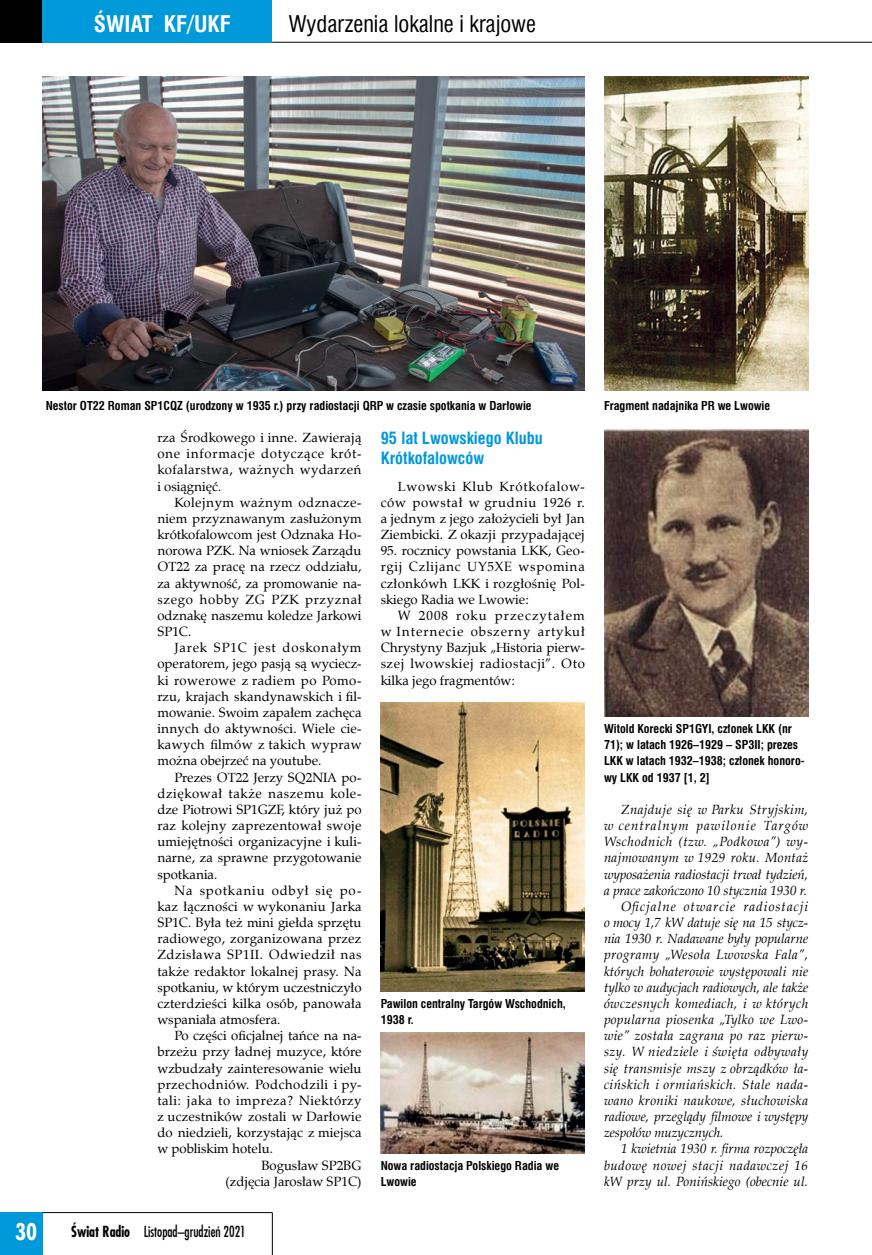
<style>
.page{position:relative;width:872px;height:1255px;background:#fff}
.page>*{position:absolute;margin:0;border:0;box-sizing:border-box;transform-origin:0 0}
.t1{font:22.5px "Swis 721 Cn EU";color:#000}
.t2{font:700 22.5px "Swis 721 Cn EU";color:#fff}
.t3{font:700 22.5px "Fujiyama";color:#fff}
.t4{font:700 16.5px/19.8px "Swis 721 Cn EU";color:#0099da}
.t5{font:15px "Fujiyama";color:#000;scale:.9 1}
.t6{font:13.2px/16.2px "Zapf Calligr EU";letter-spacing:.005em;color:#000;text-align:justify}
.t7{font:italic 13.2px "Zapf Calligr EU";letter-spacing:.025em;color:#000}
.t8{font:italic 13.2px "Zapf Calligr EU";color:#000}
.t9{font:italic 13.2px "Zapf Calligr EU";letter-spacing:.045em;color:#000}
.t10{font:italic 13.2px "Zapf Calligr EU";letter-spacing:.08em;color:#000}
.t11{font:italic 13.2px "Zapf Calligr EU";letter-spacing:.005em;color:#000}
.t12{font:13.2px "Zapf Calligr EU";letter-spacing:.035em;color:#000}
.t13{font:13.2px "Zapf Calligr EU";letter-spacing:.04em;color:#000}
.t14{font:700 12px/16.2px "Swis 721 Cn EU";color:#000}
.s1{font-weight:700}
</style>
<div class="page">
<div style="left:0;top:0;width:43px;height:43px;background:#000"></div>
<div style="left:0;top:1212px;width:43px;height:42px;background:#0099da"></div>
<div style="left:43px;top:0;width:229px;height:43px;background:#0099da"></div>
<hr style="left:272px;top:42px;width:600px;height:1px;background:#000">
<hr style="left:43px;top:1212px;width:229px;height:1px;background:#000">
<hr style="left:272px;top:1212px;width:1px;height:42px;background:#000">
<img style="left:43px;top:76px;width:542px;height:314px">
<img style="left:381px;top:702px;width:204px;height:289px">
<img style="left:381px;top:1032px;width:204px;height:121px">
<img style="left:604px;top:76px;width:204px;height:314px">
<img style="left:604px;top:429px;width:204px;height:287px">
<h1 class="t2" style="left:94px;top:10px;width:138px">ŚWIAT KF/UKF</h1>
<h1 class="t1" style="left:289px;top:9px;width:249px">Wydarzenia lokalne i krajowe</h1>
<p class="t14" style="left:46px;top:398px;width:487px">Nestor OT22 Roman SP1CQZ (urodzony w 1935 r.) przy radiostacji QRP w czasie spotkania w Darłowie</p>
<p class="t6" style="left:157px;top:430px;width:206px">rza Środkowego i inne. Zawierają one informacje dotyczące krót&shy;kofalarstwa, ważnych wydarzeń i osiągnięć.</p>
<p class="t6" style="left:157px;top:494px;width:206px;text-indent:17px">Kolejnym ważnym odznacze&shy;niem przyznawanym zasłużonym krótkofalowcom jest Odznaka Ho&shy;norowa PZK. Na wniosek Zarządu OT22 za pracę na rzecz oddziału, za aktywność, za promowanie na&shy;szego hobby ZG PZK przyznał odznakę naszemu koledze Jarkowi SP1C.</p>
<p class="t6" style="left:157px;top:640px;width:206px;text-indent:17px">Jarek SP1C jest doskonałym operatorem, jego pasją są wyciecz&shy;ki rowerowe z radiem po Pomo&shy;rzu, krajach skandynawskich i fil&shy;mowanie. Swoim zapałem zachęca innych do aktywności. Wiele cie&shy;kawych filmów z takich wypraw można obejrzeć na youtube.</p>
<p class="t6" style="left:157px;top:769px;width:206px;text-indent:17px">Prezes OT22 Jerzy SQ2NIA po&shy;dziękował także naszemu kole&shy;dze Piotrowi SP1GZF, który już po raz kolejny zaprezentował swoje umiejętności organizacyjne i kuli&shy;narne, za sprawne przygotowanie spotkania.</p>
<p class="t6" style="left:157px;top:882px;width:206px;text-indent:17px">Na spotkaniu odbył się po&shy;kaz łączności w wykonaniu Jarka SP1C. Była też mini giełda sprzętu radiowego, zorganizowana przez Zdzisława SP1II. Odwiedził nas także redaktor lokalnej prasy. Na spotkaniu, w którym uczestniczyło czterdzieści kilka osób, panowała wspaniała atmosfera.</p>
<p class="t6" style="left:174px;top:1027px;width:189px">Po części oficjalnej tańce na na-</p>
<p class="t6" style="left:157px;top:1043px;width:206px">brzeżu przy ładnej muzyce, które</p>
<p class="t6" style="left:157px;top:1060px;width:206px">wzbudzały zainteresowanie wielu</p>
<p class="t12" style="left:157px;top:1075px;width:206px">przechodniów. Podchodzili i py-</p>
<p class="t13" style="left:157px;top:1092px;width:206px">tali: jaka to impreza? Niektórzy</p>
<p class="t6" style="left:157px;top:1108px;width:206px">z uczestników zostali w Darłowie</p>
<p class="t6" style="left:157px;top:1124px;width:206px">do niedzieli, korzystając z miejsca</p>
<p class="t6" style="left:157px;top:1140px;width:117px">w pobliskim hotelu.</p>
<p class="t6" style="left:261px;top:1157px;width:102px">Bogusław SP2BG</p>
<p class="t6" style="left:226px;top:1173px;width:137px">(zdjęcia Jarosław SP1C)</p>
<p class="t4" style="left:381px;top:428px;width:164px">95 lat Lwowskiego Klubu<br>Krótkofalowców</p>
<p class="t6" style="left:381px;top:478px;width:206px;text-indent:17px">Lwowski Klub Krótkofalow&shy;ców powstał w grudniu 1926 r. a jednym z jego założycieli był Jan Ziembicki. Z okazji przypadającej</p>
<p class="t6" style="left:381px;top:543px;width:206px">95. rocznicy powstania LKK, Geo&shy;rgij Czlijanc UY5XE wspomina członkówh LKK i rozgłośnię Pol&shy;skiego Radia we Lwowie:</p>
<p class="t6" style="left:381px;top:607px;width:206px;text-indent:17px">W 2008 roku przeczytałem w Internecie obszerny artykuł Chrystyny Bazjuk „Historia pierw&shy;szej lwowskiej radiostacji”. Oto kilka jego fragmentów:</p>
<p class="t14" style="left:381px;top:995px;width:187px">Pawilon centralny Targów Wschodnich,<br>1938 r.</p>
<p class="t14" style="left:381px;top:1157px;width:180px">Nowa radiostacja Polskiego Radia we<br>Lwowie</p>
<h1 class="t3" style="left:15px;top:1216px;width:24px">30</h1>
<p class="t5" style="left:71px;top:1221px;width:195px"><span class="s1">Świat Radio</span> Listopad–grudzień 2021</p>
<p class="t14" style="left:604px;top:398px;width:168px">Fragment nadajnika PR we Lwowie</p>
<p class="t14" style="left:604px;top:721px;width:202px">Witold Korecki SP1GYI, członek LKK (nr 71); w latach 1926–1929 – SP3II; prezes LKK w latach 1932–1938; członek honoro&shy;wy LKK od 1937 [1, 2]</p>
<p class="t7" style="left:621px;top:801px;width:189px">Znajduje się w Parku Stryjskim,</p>
<p class="t10" style="left:604px;top:817px;width:206px">w centralnym pawilonie Targów</p>
<p class="t9" style="left:604px;top:833px;width:206px">Wschodnich (tzw. „Podkowa”) wy-</p>
<p class="t7" style="left:604px;top:849px;width:206px">najmowanym w 1929 roku. Montaż</p>
<p class="t8" style="left:604px;top:865px;width:206px">wyposażenia radiostacji trwał tydzień,</p>
<p class="t8" style="left:604px;top:881px;width:204px">a prace zakończono 10 stycznia 1930 r.</p>
<p class="t10" style="left:621px;top:898px;width:189px">Oficjalne otwarcie radiostacji</p>
<p class="t8" style="left:604px;top:914px;width:206px">o mocy 1,7 kW datuje się na 15 stycz-</p>
<p class="t8" style="left:604px;top:930px;width:206px">nia 1930 r. Nadawane były popularne</p>
<p class="t9" style="left:604px;top:946px;width:205px">programy „Wesoła Lwowska Fala”,</p>
<p class="t7" style="left:604px;top:962px;width:206px">których bohaterowie występowali nie</p>
<p class="t8" style="left:604px;top:978px;width:206px">tylko w audycjach radiowych, ale także</p>
<p class="t7" style="left:604px;top:995px;width:206px">ówczesnych komediach, i w których</p>
<p class="t7" style="left:604px;top:1011px;width:206px">popularna piosenka „Tylko we Lwo-</p>
<p class="t7" style="left:604px;top:1027px;width:206px">wie” została zagrana po raz pierw-</p>
<p class="t7" style="left:604px;top:1043px;width:206px">szy. W niedziele i święta odbywały</p>
<p class="t7" style="left:604px;top:1059px;width:206px">się transmisje mszy z obrządków ła-</p>
<p class="t7" style="left:604px;top:1075px;width:206px">cińskich i ormiańskich. Stale nada-</p>
<p class="t7" style="left:604px;top:1092px;width:206px">wano kroniki naukowe, słuchowiska</p>
<p class="t11" style="left:604px;top:1108px;width:206px">radiowe, przeglądy filmowe i występy</p>
<p class="t8" style="left:604px;top:1124px;width:121px">zespołów muzycznych.</p>
<p class="t8" style="left:621px;top:1140px;width:189px">1 kwietnia 1930 r. firma rozpoczęła</p>
<p class="t9" style="left:604px;top:1156px;width:205px">budowę nowej stacji nadawczej 16</p>
<p class="t7" style="left:604px;top:1172px;width:205px">kW przy ul. Ponińskiego (obecnie ul.</p>
</div>
